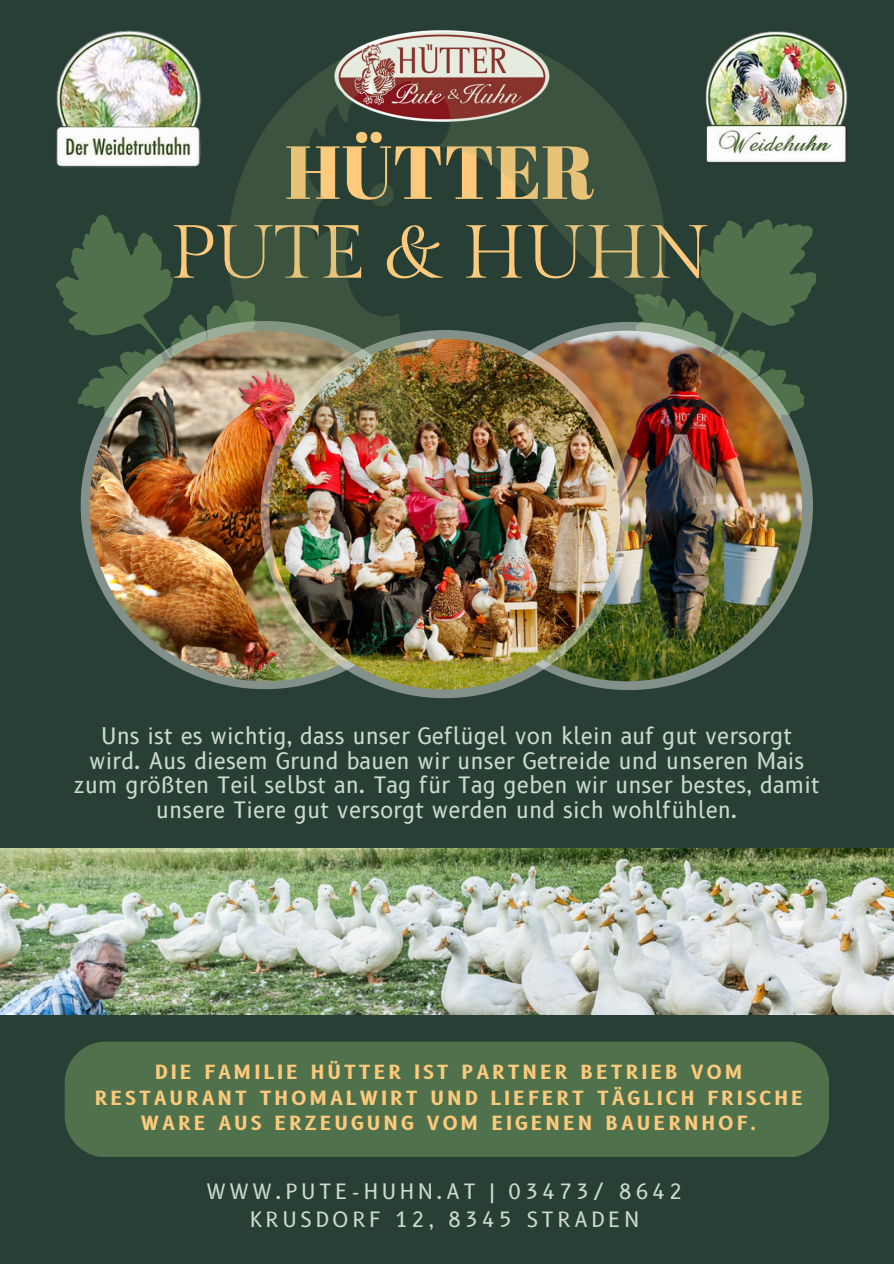
<style>
.page{position:relative;width:894px;height:1264px;background:#fff}
.page>*{position:absolute;margin:0;border:0;box-sizing:border-box;transform-origin:0 0}
.t1{font:75px "Gilda Display";color:#fdca7c}
.t2{font:75px "Abril Fatface";color:#fdca7c}
.t3{font:22.05px/24.8px "B612";color:#cedbcd;text-align:center}
.t4{font:20.55px/28.2px "B612";letter-spacing:.17em;color:#cedbcd;text-align:center}
.t5{font:700 19.05px/25.8px "B612";letter-spacing:.175em;color:#fdca7c;text-align:center}
</style>
<div class="page">
<div style="left:0;top:0;width:893px;height:1263px;background:#273f34"></div>
<svg style="left:664px;top:219px;width:152px;height:237px"></svg>
<svg style="left:444px;top:322px;width:368px;height:368px;background:#859385"></svg>
<img style="left:0;top:849px;width:893px;height:165px">
<svg style="left:56px;top:214px;width:172px;height:261px"></svg>
<svg style="left:81px;top:321px;width:368px;height:368px;background:#89988c"></svg>
<img style="left:89px;top:331px;width:351px;height:350px;border-radius:50%">
<img style="left:451px;top:331px;width:350px;height:350px;border-radius:50%">
<img style="left:260px;top:330px;width:368px;height:368px;border-radius:50%">
<img style="left:269px;top:339px;width:351px;height:350px;border-radius:50%">
<img style="left:56px;top:31px;width:146px;height:137px">
<img style="left:705px;top:31px;width:143px;height:133px">
<img style="left:228px;top:32px;width:436px;height:435px">
<div style="left:65px;top:1041px;width:763px;height:116px;background:#4f724c"></div>
<h1 class="t2" style="left:285px;top:119px;width:312px">HÜTTER</h1>
<h1 class="t1" style="left:170px;top:211px;width:541px">PUTE &amp; HUHN</h1>
<p class="t3" style="left:74px;top:723px;width:747px">Uns ist es wichtig, dass unser Geflügel von klein auf gut versorgt wird. Aus diesem Grund bauen wir unser Getreide und unseren Mais zum größten Teil selbst an. Tag für Tag geben wir unser bestes, damit unsere Tiere gut versorgt werden und sich wohlfühlen.</p>
<p class="t5" style="left:95px;top:1058px;width:709px">DIE FAMILIE HÜTTER IST PARTNER BETRIEB VOM<br>RESTAURANT THOMALWIRT UND LIEFERT TÄGLICH FRISCHE<br>WARE AUS ERZEUGUNG VOM EIGENEN BAUERNHOF.</p>
<p class="t4" style="left:206px;top:1177px;width:478px">WWW.PUTE-HUHN.AT | 03473/ 8642<br>KRUSDORF 12, 8345 STRADEN</p>
</div>
